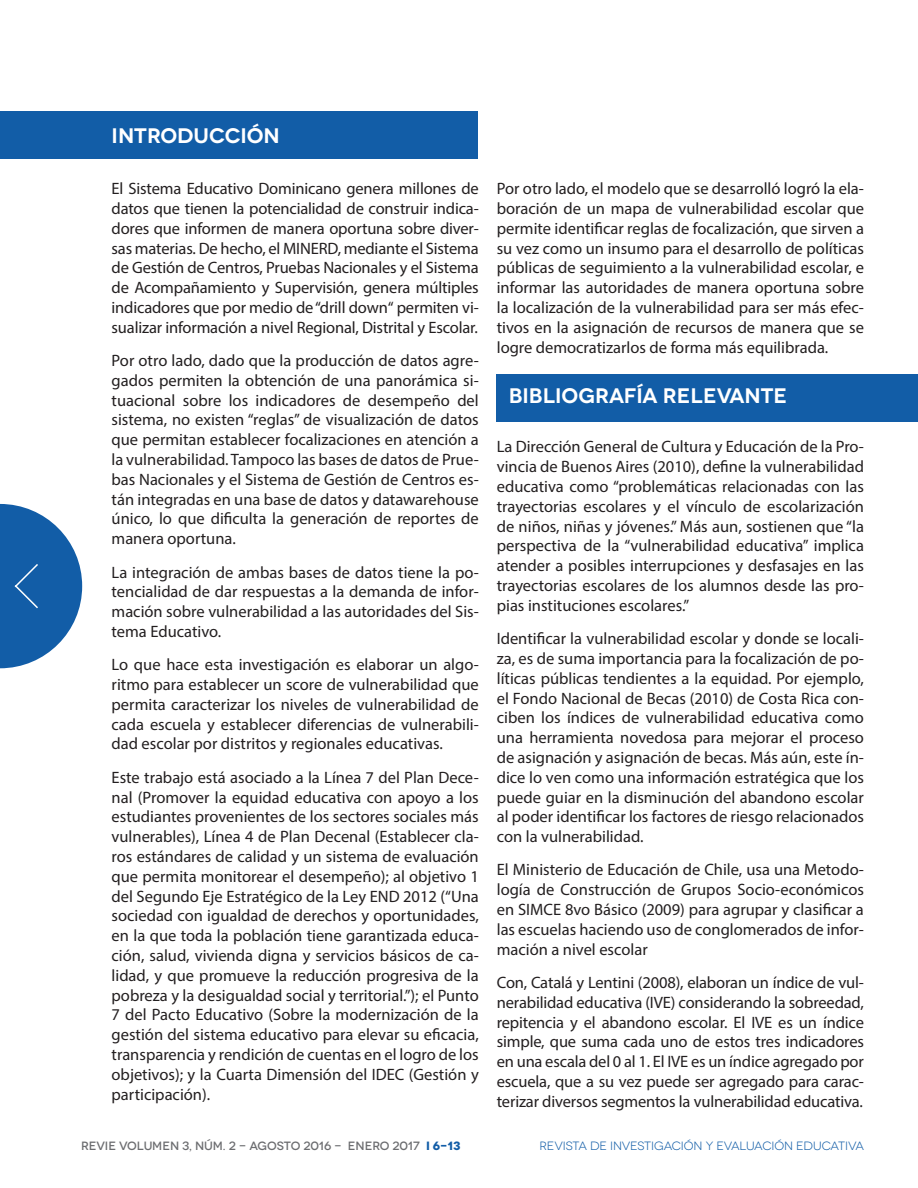
<style>
.page{position:relative;width:918px;height:1188px;background:#fff}
.page>*{position:absolute;margin:0;border:0;box-sizing:border-box;transform-origin:0 0}
.t1{font:600 21px "Novecentowide";color:#fff}
.t2{font:16.5px/19.8px "Myriad Pro";color:#231f20;text-align:justify}
.t3{font:500 12px "Novecentowide";color:#6c6d70}
.t4{font:12px "Novecentowide";letter-spacing:-.01em;color:#125da7}
.s1{font-weight:700;color:#125da7}
</style>
<div class="page">
<svg style="left:0;top:504px;width:82px;height:164px"></svg>
<div style="left:0;top:112px;width:478px;height:47px;background:#125da7"></div>
<div style="left:497px;top:374px;width:421px;height:48px;background:#125da7"></div>
<p class="t1" style="left:112px;top:123px;width:170px">INTRODUCCIÓN</p>
<p class="t2" style="left:112px;top:178px;width:369px">El Sistema Educativo Dominicano genera millones de datos que tienen la potencialidad de construir indica&shy;dores que informen de manera oportuna sobre diver&shy;sas materias. De hecho, el MINERD, mediante el Sistema de Gestión de Centros, Pruebas Nacionales y el Sistema de Acompañamiento y Supervisión, genera múltiples indicadores que por medio de “drill down“ permiten vi&shy;sualizar información a nivel Regional, Distrital y Escolar.</p>
<p class="t2" style="left:112px;top:350px;width:369px">Por otro lado, dado que la producción de datos agre&shy;gados permiten la obtención de una panorámica si&shy;tuacional sobre los indicadores de desempeño del sistema, no existen “reglas” de visualización de datos que permitan establecer focalizaciones en atención a la vulnerabilidad. Tampoco las bases de datos de Prue&shy;bas Nacionales y el Sistema de Gestión de Centros es&shy;tán integradas en una base de datos y datawarehouse único, lo que dificulta la generación de reportes de manera oportuna.</p>
<p class="t2" style="left:112px;top:562px;width:369px">La integración de ambas bases de datos tiene la po&shy;tencialidad de dar respuestas a la demanda de infor&shy;mación sobre vulnerabilidad a las autoridades del Sis&shy;tema Educativo.</p>
<p class="t2" style="left:112px;top:655px;width:369px">Lo que hace esta investigación es elaborar un algo&shy;ritmo para establecer un score de vulnerabilidad que permita caracterizar los niveles de vulnerabilidad de cada escuela y establecer diferencias de vulnerabili&shy;dad escolar por distritos y regionales educativas.</p>
<p class="t2" style="left:112px;top:767px;width:369px">Este trabajo está asociado a la Línea 7 del Plan Dece&shy;nal (Promover la equidad educativa con apoyo a los estudiantes provenientes de los sectores sociales más vulnerables), Línea 4 de Plan Decenal (Establecer cla&shy;ros estándares de calidad y un sistema de evaluación que permita monitorear el desempeño); al objetivo 1 del Segundo Eje Estratégico de la Ley END 2012 (“Una sociedad con igualdad de derechos y oportunidades, en la que toda la población tiene garantizada educa&shy;ción, salud, vivienda digna y servicios básicos de ca&shy;lidad, y que promueve la reducción progresiva de la pobreza y la desigualdad social y territorial.”); el Punto 7 del Pacto Educativo (Sobre la modernización de la gestión del sistema educativo para elevar su eficacia, transparencia y rendición de cuentas en el logro de los objetivos); y la Cuarta Dimensión del IDEC (Gestión y participación).</p>
<p class="t2" style="left:497px;top:178px;width:369px">Por otro lado, el modelo que se desarrolló logró la ela&shy;boración de un mapa de vulnerabilidad escolar que permite identificar reglas de focalización, que sirven a su vez como un insumo para el desarrollo de políticas públicas de seguimiento a la vulnerabilidad escolar, e informar las autoridades de manera oportuna sobre la localización de la vulnerabilidad para ser más efec&shy;tivos en la asignación de recursos de manera que se logre democratizarlos de forma más equilibrada.</p>
<p class="t1" style="left:509px;top:383px;width:280px">BIBLIOGRAFÍA RELEVANTE</p>
<p class="t2" style="left:497px;top:437px;width:369px">La Dirección General de Cultura y Educación de la Pro&shy;vincia de Buenos Aires (2010), define la vulnerabilidad educativa como “problemáticas relacionadas con las trayectorias escolares y el vínculo de escolarización de niños, niñas y jóvenes.” Más aun, sostienen que “la perspectiva de la “vulnerabilidad educativa” implica atender a posibles interrupciones y desfasajes en las trayectorias escolares de los alumnos desde las pro&shy;pias instituciones escolares.”</p>
<p class="t2" style="left:497px;top:628px;width:369px">Identificar la vulnerabilidad escolar y donde se locali&shy;za, es de suma importancia para la focalización de po&shy;líticas públicas tendientes a la equidad. Por ejemplo, el Fondo Nacional de Becas (2010) de Costa Rica con&shy;ciben los índices de vulnerabilidad educativa como una herramienta novedosa para mejorar el proceso de asignación y asignación de becas. Más aún, este ín&shy;dice lo ven como una información estratégica que los puede guiar en la disminución del abandono escolar al poder identificar los factores de riesgo relacionados con la vulnerabilidad.</p>
<p class="t2" style="left:497px;top:860px;width:369px">El Ministerio de Educación de Chile, usa una Metodo&shy;logía de Construcción de Grupos Socio-económicos en SIMCE 8vo Básico (2009) para agrupar y clasificar a las escuelas haciendo uso de conglomerados de infor&shy;mación a nivel escolar</p>
<p class="t2" style="left:497px;top:972px;width:369px">Con, Catalá y Lentini (2008), elaboran un índice de vul&shy;nerabilidad educativa (IVE) considerando la sobreedad, repitencia y el abandono escolar. El IVE es un índice simple, que suma cada uno de estos tres indicadores en una escala del 0 al 1. El IVE es un índice agregado por escuela, que a su vez puede ser agregado para carac&shy;terizar diversos segmentos la vulnerabilidad educativa.</p>
<p class="t3" style="left:81px;top:1139px;width:381px">REVIE VOLUMEN 3, NÚM. 2 - AGOSTO 2016 - ENERO 2017 <span class="s1">i 6-13</span></p>
<p class="t4" style="left:539px;top:1139px;width:326px">REVISTA DE INVESTIGACIÓN Y EVALUACIÓN EDUCATIVA</p>
</div>
